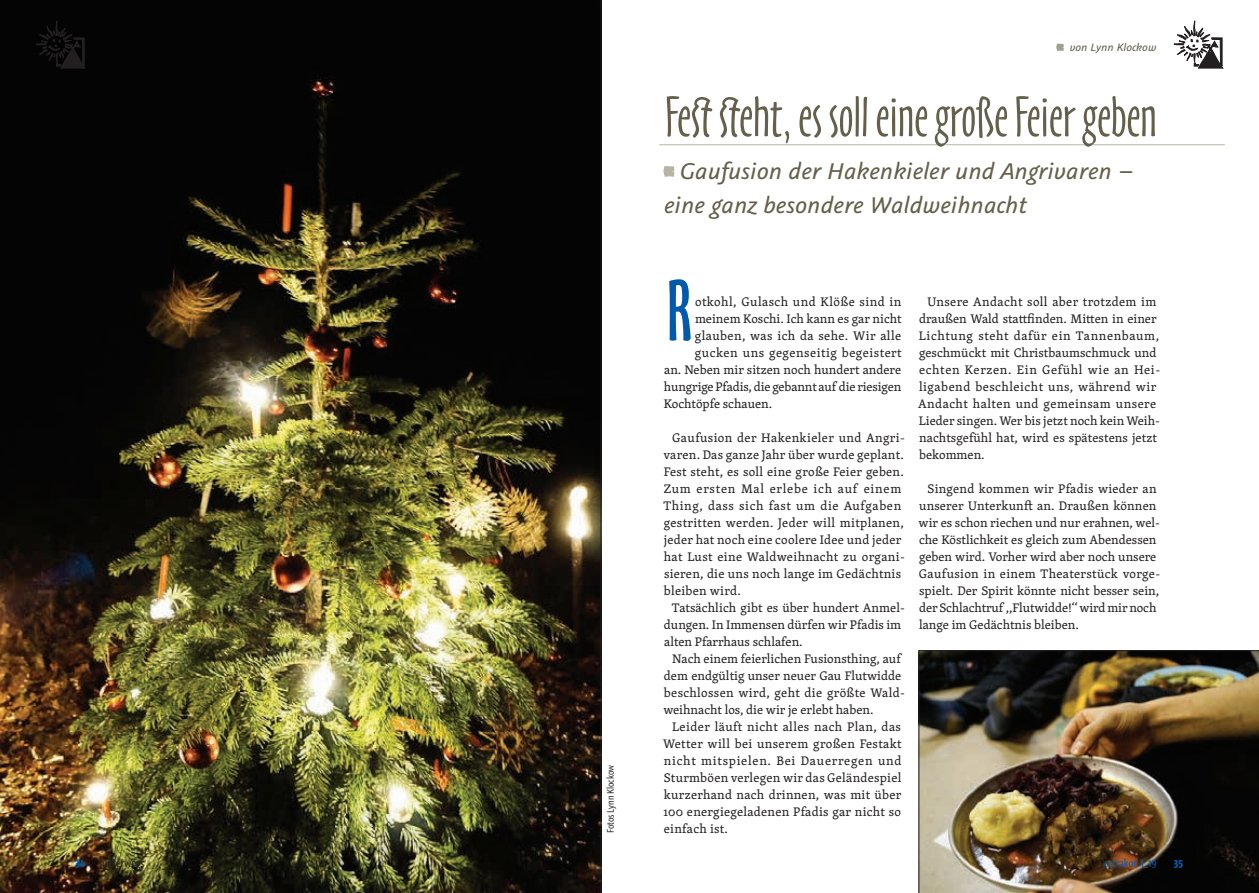
<style>
.page{position:relative;width:1259px;height:893px;background:#fff}
.page>*{position:absolute;margin:0;border:0;box-sizing:border-box;transform-origin:0 0}
.t1{font:600 79.95px "Oz Handicraft";color:#015aaa}
.t2{font:52.5px "Oz Handicraft";color:#64604b}
.t3{font:italic 25.5px/34px "Graublau Sans";color:#64604b}
.t4{font:12.75px/17px "Skolar";letter-spacing:.015em;color:#231f20}
.t5{font:12.75px "Skolar";letter-spacing:-.01em;color:#231f20}
.t6{font:12.75px "Skolar";letter-spacing:.04em;color:#231f20}
.t7{font:italic 12px "Graublau Sans";color:#64604b}
.t8{font:10.5px "Graublau Web";letter-spacing:-.01em;color:#015aaa}
.t9{font:10.5px "Graublau Web";color:#231f20}
.t10{font:700 10.5px "Graublau Web";color:#015aaa}
.t11{font:9px "Graublau Web";letter-spacing:-.01em;color:#231f20}
</style>
<div class="page">
<hr style="left:659px;top:144px;width:566px;height:1px;background:#b6b4a5">
<svg style="left:663px;top:166px;width:11px;height:11px"></svg>
<img style="left:0;top:0;width:601px;height:893px">
<img style="left:918px;top:650px;width:341px;height:243px">
<svg style="left:1174px;top:21px;width:49px;height:47px"></svg>
<svg style="left:36px;top:20px;width:49px;height:48px;background:#0d0d0c"></svg>
<svg style="left:1056px;top:44px;width:7px;height:7px"></svg>
<p class="t7" style="left:1069px;top:40px;width:88px">von Lynn Klockow</p>
<p class="t11" style="left:604px;top:833px;width:69px;rotate:-90deg">Fotos Lynn Klockow</p>
<h2 class="t2" style="left:665px;top:83px;width:493px">Fest steht, es soll eine große Feier geben</h2>
<h3 class="t3" style="left:664px;top:155px;width:471px;text-indent:16px">Gaufusion der Hakenkieler und Angrivaren – eine ganz besondere Waldweihnacht</h3>
<h1 class="t1" style="left:666px;top:258px;width:27px">R</h1>
<p class="t4" style="left:695px;top:293px;width:208px">otkohl, Gulasch und Klöße sind in</p>
<p class="t4" style="left:695px;top:310px;width:208px">meinem Koschi. Ich kann es gar nicht</p>
<p class="t4" style="left:695px;top:327px;width:208px">glauben, was ich da sehe. Wir alle</p>
<p class="t6" style="left:695px;top:343px;width:208px">gucken uns gegenseitig begeistert</p>
<p class="t4" style="left:664px;top:361px;width:239px">an. Neben mir sitzen noch hundert andere</p>
<p class="t5" style="left:664px;top:377px;width:239px">hungrige Pfadis, die gebannt auf die riesigen</p>
<p class="t4" style="left:663px;top:395px;width:110px">Kochtöpfe schauen.</p>
<p class="t4" style="left:663px;top:429px;width:243px;text-indent:9px">Gaufusion der Hakenkieler und Angri&shy;varen. Das ganze Jahr über wurde geplant.<br>Fest steht, es soll eine große Feier geben.<br>Zum ersten Mal erlebe ich auf einem Thing, dass sich fast um die Aufgaben gestritten werden. Jeder will mitplanen, jeder hat noch eine coolere Idee und jeder hat Lust eine Waldweihnacht zu organi&shy;sieren, die uns noch lange im Gedächtnis bleiben wird.</p>
<p class="t4" style="left:664px;top:599px;width:243px;text-indent:8px">Tatsächlich gibt es über hundert Anmel&shy;dungen. In Immensen dürfen wir Pfadis im alten Pfarrhaus schlafen.</p>
<p class="t4" style="left:663px;top:650px;width:243px;text-indent:9px">Nach einem feierlichen Fusionsthing, auf dem endgültig unser neuer Gau Flutwidde beschlossen wird, geht die größte Wald&shy;weihnacht los, die wir je erlebt haben.</p>
<p class="t4" style="left:663px;top:718px;width:240px;text-align:justify;text-indent:9px">Leider läuft nicht alles nach Plan, das Wetter will bei unserem großen Festakt nicht mitspielen. Bei Dauerregen und Sturmböen verlegen wir das Geländespiel kurzerhand nach drinnen, was mit über 100 energiegeladenen Pfadis gar nicht so einfach ist.</p>
<p class="t4" style="left:918px;top:293px;width:244px;text-indent:9px">Unsere Andacht soll aber trotzdem im draußen Wald stattfinden. Mitten in einer Lichtung steht dafür ein Tannenbaum, geschmückt mit Christbaumschmuck und echten Kerzen. Ein Gefühl wie an Hei&shy;ligabend beschleicht uns, während wir Andacht halten und gemeinsam unsere Lieder singen. Wer bis jetzt noch kein Weih&shy;nachtsgefühl hat, wird es spätestens jetzt bekommen.</p>
<p class="t4" style="left:918px;top:480px;width:243px;text-indent:9px">Singend kommen wir Pfadis wieder an unserer Unterkunft an. Draußen können wir es schon riechen und nur erahnen, wel&shy;che Köstlichkeit es gleich zum Abendessen geben wird. Vorher wird aber noch unsere Gaufusion in einem Theaterstück vorge&shy;spielt. Der Spirit könnte nicht besser sein, der Schlachtruf ,,Flutwidde!‘‘ wird mir noch lange im Gedächtnis bleiben.</p>
<p class="t10" style="left:76px;top:856px;width:11px">34</p>
<p class="t9" style="left:102px;top:856px;width:44px">unterwegs</p>
<p class="t8" style="left:1103px;top:856px;width:55px">ostrakon I_19</p>
<p class="t10" style="left:1174px;top:856px;width:11px">35</p>
</div>
